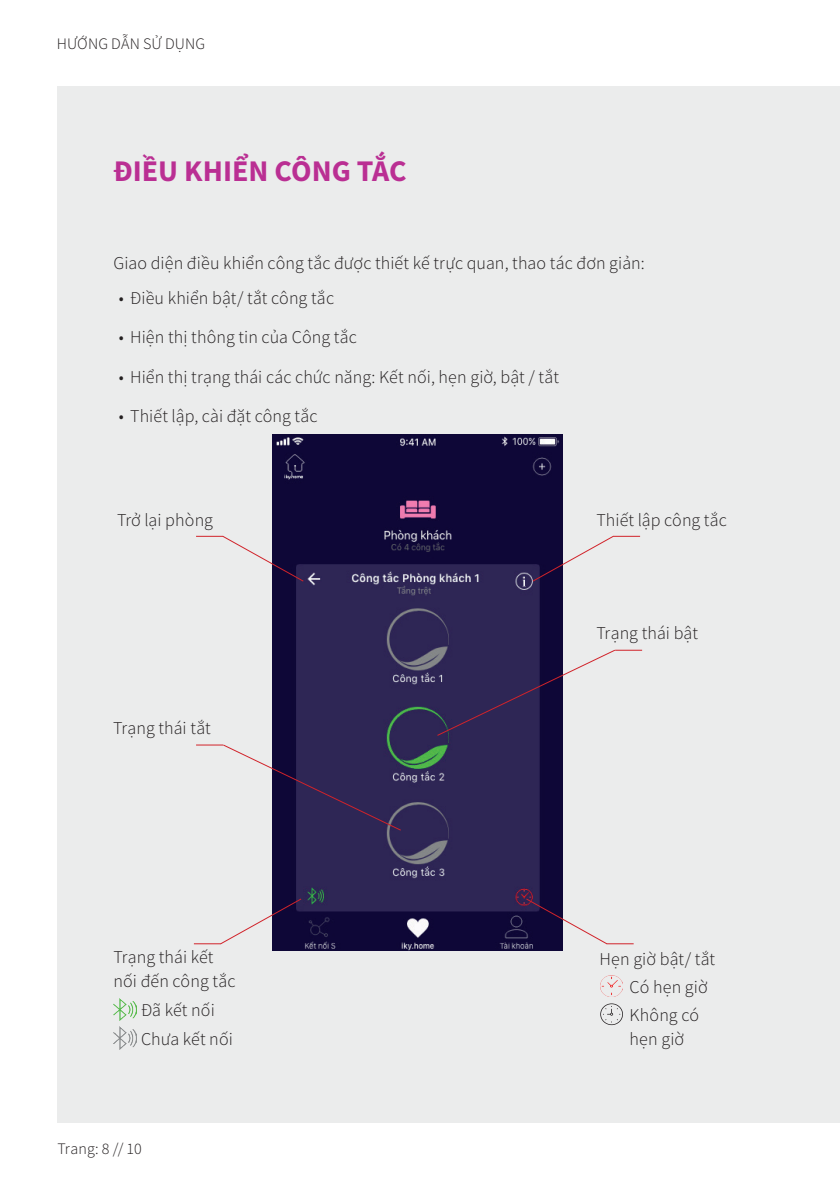
<style>
.page{position:relative;width:840px;height:1191px;background:#fff}
.page>*{position:absolute;margin:0;border:0;box-sizing:border-box;transform-origin:0 0}
.t1{font:700 30px "Source Sans Pro";color:#ba2f93}
.t2{font:300 18px/28.2px "Source Sans Pro";letter-spacing:.005em;color:#231f20}
.t3{font:300 16px "Source Sans Pro";letter-spacing:.005em;color:#231f20}
</style>
<div class="page">
<div style="left:3px;top:17px;width:836px;height:1106px;background:#ebecec"></div>
<div style="left:0;top:0;width:57px;height:1191px;background:#fff"></div>
<div style="left:0;top:0;width:839px;height:85px;background:#fff"></div>
<img style="left:272px;top:435px;width:289px;height:515px">
<svg style="left:196px;top:535px;width:108px;height:47px"></svg>
<svg style="left:194px;top:897px;width:108px;height:48px"></svg>
<svg style="left:531px;top:535px;width:108px;height:47px"></svg>
<img style="left:113px;top:998px;width:23px;height:22px">
<img style="left:113px;top:1026px;width:23px;height:23px">
<svg style="left:524px;top:897px;width:109px;height:48px"></svg>
<img style="left:600px;top:975px;width:22px;height:21px">
<svg style="left:600px;top:1003px;width:22px;height:22px"></svg>
<svg style="left:436px;top:649px;width:205px;height:87px"></svg>
<svg style="left:196px;top:743px;width:206px;height:88px"></svg>
<p class="t3" style="left:57px;top:33px;width:150px">HƯỚNG DẪN SỬ DỤNG</p>
<h1 class="t1" style="left:113px;top:151px;width:295px">ĐIỀU KHIỂN CÔNG TẮC</h1>
<p class="t2" style="left:113px;top:249px;width:532px">Giao diện điều khiển công tắc được thiết kế trực quan, thao tác đơn giản:</p>
<p class="t2" style="left:119px;top:284px;width:217px">• Điều khiển bật/ tắt công tắc</p>
<p class="t2" style="left:119px;top:323px;width:239px">• Hiện thị thông tin của Công tắc</p>
<p class="t2" style="left:119px;top:363px;width:441px">• Hiển thị trạng thái các chức năng: Kết nối, hẹn giờ, bật / tắt</p>
<p class="t2" style="left:119px;top:402px;width:200px">• Thiết lập, cài đặt công tắc</p>
<p class="t2" style="left:117px;top:505px;width:97px">Trở lại phòng</p>
<p class="t2" style="left:113px;top:714px;width:99px">Trạng thái tắt</p>
<p class="t2" style="left:113px;top:944px;width:123px;line-height:24px">Trạng thái kết nối đến công tắc</p>
<p class="t2" style="left:141px;top:996px;width:75px">Đã kết nối</p>
<p class="t2" style="left:141px;top:1024px;width:93px">Chưa kết nối</p>
<p class="t3" style="left:57px;top:1139px;width:86px">Trang: 8 // 10</p>
<p class="t2" style="left:596px;top:505px;width:132px">Thiết lập công tắc</p>
<p class="t2" style="left:596px;top:619px;width:103px">Trạng thái bật</p>
<p class="t2" style="left:629px;top:944px;width:87px;text-indent:-30px">Hẹn giờ bật/ tắt<br>Có hẹn giờ<br>Không có</p>
<p class="t2" style="left:629px;top:1025px;width:56px">hẹn giờ</p>
</div>
